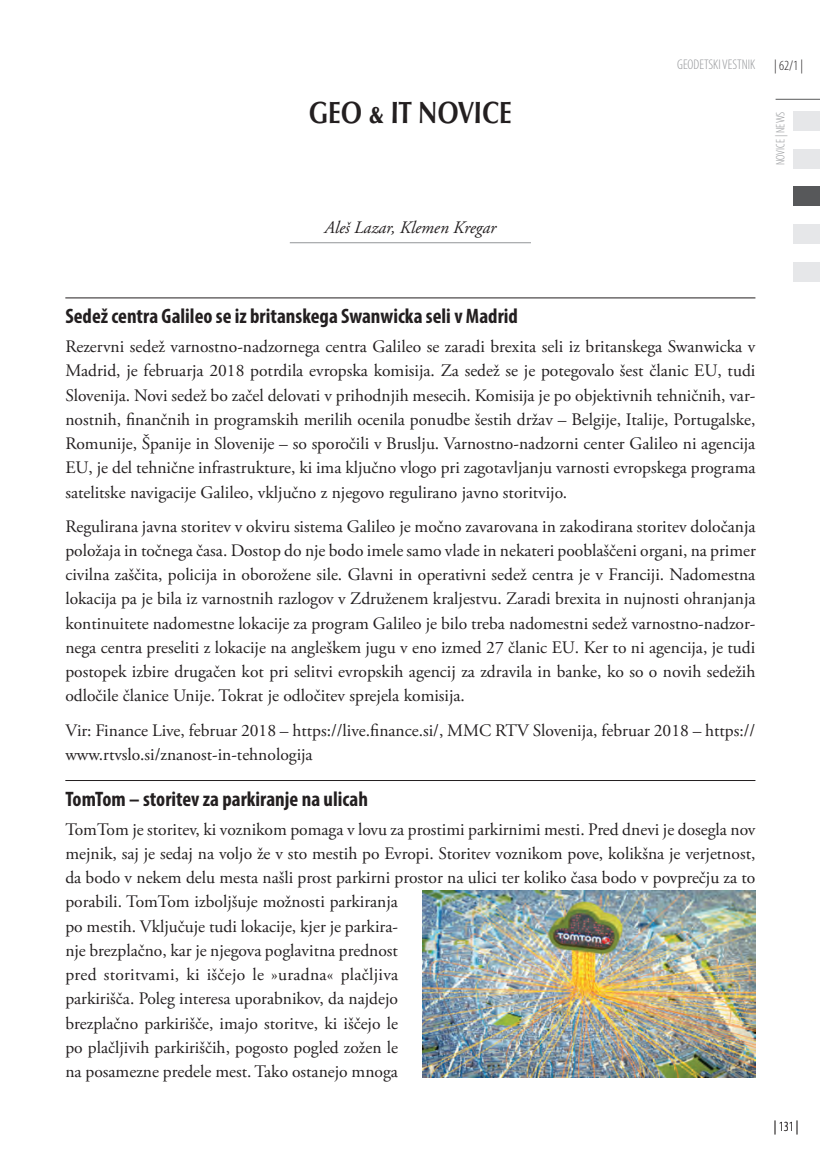
<style>
.page{position:relative;width:820px;height:1167px;background:#fff}
.page>*{position:absolute;margin:0;border:0;box-sizing:border-box;transform-origin:0 0}
.t1{font:500 31.5px "Optus SCTEE";color:#231f20;scale:.8 1}
.t2{font:700 condensed 21px "Myriad Pro";color:#231f20}
.t3{font:17.5px/24.2px "Adobe Garamond Pro";color:#231f20;text-align:justify}
.t4{font:italic 17.5px "Adobe Garamond Pro";color:#231f20}
.t5{font:300 condensed 14px "Myriad Pro";color:#939598}
.t6{font:300 condensed 14px "Myriad Pro";color:#231f20}
.t7{font:300 condensed 12.25px "Myriad Pro";color:#939598}
</style>
<div class="page">
<hr style="left:775px;top:99px;width:44px;height:1px;background:#57585a">
<div style="left:793px;top:224px;width:26px;height:20px;background:#e6e7e9"></div>
<div style="left:793px;top:261px;width:26px;height:20px;background:#e6e7e9"></div>
<div style="left:793px;top:111px;width:26px;height:20px;background:#e6e7e9"></div>
<div style="left:793px;top:186px;width:26px;height:20px;background:#57585a"></div>
<div style="left:793px;top:149px;width:26px;height:20px;background:#e6e7e9"></div>
<hr style="left:290px;top:242px;width:241px;height:1px;background:#939598">
<hr style="left:65px;top:297px;width:690px;height:1px;background:#231f20">
<hr style="left:65px;top:780px;width:690px;height:1px;background:#231f20">
<img style="left:422px;top:890px;width:333px;height:186px">
<h1 class="t1" style="left:309px;top:94px;width:23px">GEO</h1>
<h1 class="t1" style="left:368px;top:94px;width:177px">&amp; IT NOVICE</h1>
<p class="t4" style="left:324px;top:216px;width:173px">Aleš Lazar, Klemen Kregar</p>
<p class="t5" style="left:677px;top:56px;width:80px">GEODETSKI VESTNIK</p>
<p class="t6" style="left:774px;top:57px;width:30px">| 62/1 |</p>
<p class="t7" style="left:773px;top:165px;width:55px;rotate:-90deg">NOVICE | NEWS</p>
<p class="t2" style="left:65px;top:303px;width:454px">Sedež centra Galileo se iz britanskega Swanwicka seli v Madrid</p>
<p class="t3" style="left:65px;top:335px;width:691px">Rezervni sedež varnostno-nadzornega centra Galileo se zaradi brexita seli iz britanskega Swanwicka v Madrid, je februarja 2018 potrdila evropska komisija. Za sedež se je potegovalo šest članic EU, tudi Slovenija. Novi sedež bo začel delovati v prihodnjih mesecih. Komisija je po objektivnih tehničnih, var&shy;nostnih, finančnih in programskih merilih ocenila ponudbe šestih držav – Belgije, Italije, Portugalske, Romunije, Španije in Slovenije – so sporočili v Bruslju. Varnostno-nadzorni center Galileo ni agencija EU, je del tehnične infrastrukture, ki ima ključno vlogo pri zagotavljanju varnosti evropskega programa satelitske navigacije Galileo, vključno z njegovo regulirano javno storitvijo.</p>
<p class="t3" style="left:65px;top:514px;width:692px">Regulirana javna storitev v okviru sistema Galileo je močno zavarovana in zakodirana storitev določanja položaja in točnega časa. Dostop do nje bodo imele samo vlade in nekateri pooblaščeni organi, na primer civilna zaščita, policija in oborožene sile. Glavni in operativni sedež centra je v Franciji. Nadomestna lokacija pa je bila iz varnostnih razlogov v Združenem kraljestvu. Zaradi brexita in nujnosti ohranjanja kontinuitete nadomestne lokacije za program Galileo je bilo treba nadomestni sedež varnostno-nadzor&shy;nega centra preseliti z lokacije na angleškem jugu v eno izmed 27 članic EU. Ker to ni agencija, je tudi postopek izbire drugačen kot pri selitvi evropskih agencij za zdravila in banke, ko so o novih sedežih odločile članice Unije. Tokrat je odločitev sprejela komisija.</p>
<p class="t3" style="left:65px;top:718px;width:691px">Vir: Finance Live, februar 2018 – https://live.finance.si/, MMC RTV Slovenija, februar 2018 – https:// www.rtvslo.si/znanost-in-tehnologija</p>
<p class="t2" style="left:65px;top:785px;width:304px">TomTom – storitev za parkiranje na ulicah</p>
<p class="t3" style="left:65px;top:817px;width:691px;text-align:left">TomTom je storitev, ki voznikom pomaga v lovu za prostimi parkirnimi mesti. Pred dnevi je dosegla nov mejnik, saj je sedaj na voljo že v sto mestih po Evropi. Storitev voznikom pove, kolikšna je verjetnost, da bodo v nekem delu mesta našli prost parkirni prostor na ulici ter koliko časa bodo v povprečju za to porabili. TomTom izboljšuje možnosti parkiranja<br>po mestih. Vključuje tudi lokacije, kjer je parkira-<br>nje brezplačno, kar je njegova poglavitna prednost<br>pred storitvami, ki iščejo le »uradna« plačljiva<br>parkirišča. Poleg interesa uporabnikov, da najdejo<br>brezplačno parkirišče, imajo storitve, ki iščejo le<br>po plačljivih parkiriščih, pogosto pogled zožen le<br>na posamezne predele mest. Tako ostanejo mnoga</p>
<p class="t6" style="left:773px;top:1117px;width:26px">| 131 |</p>
</div>
